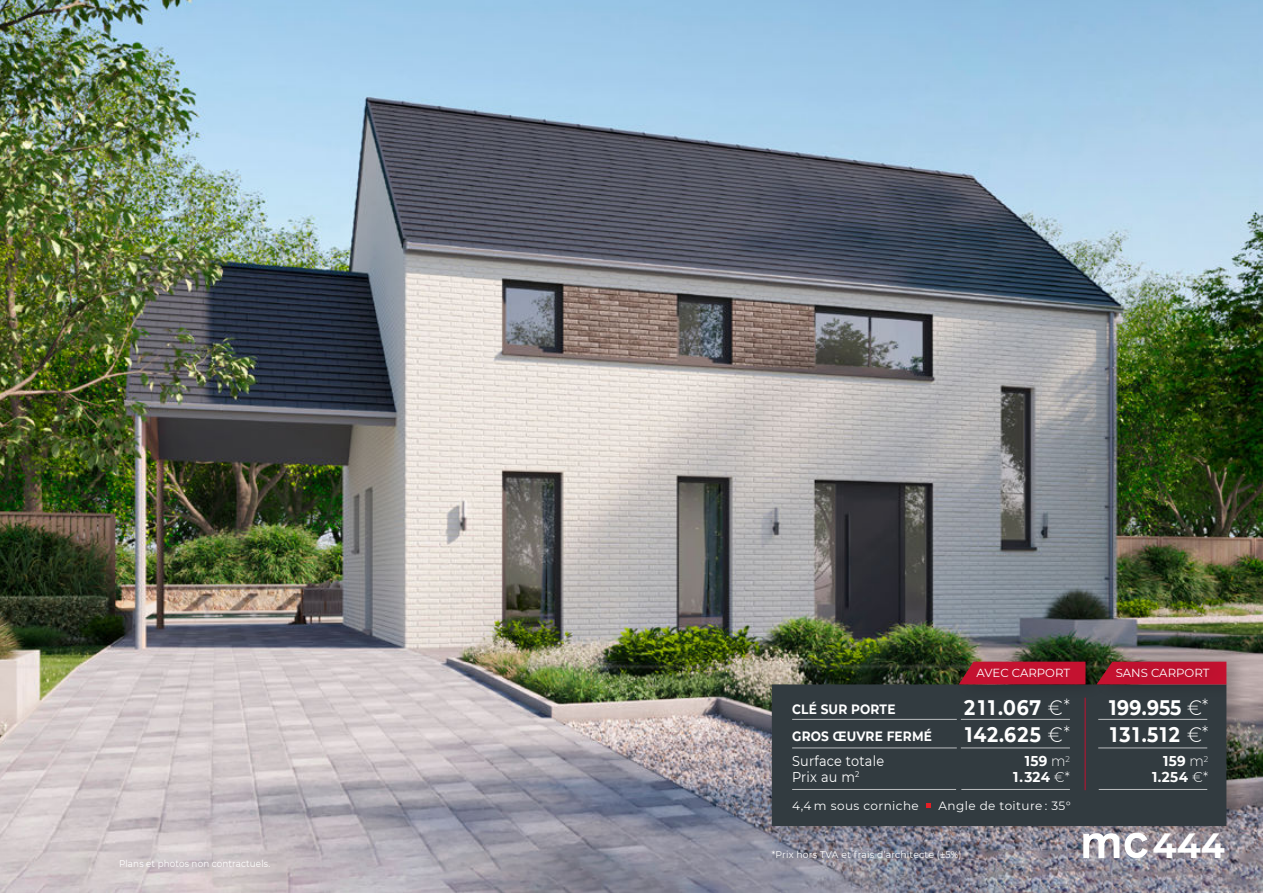
<style>
.page{position:relative;width:1263px;height:893px;background:#fff}
.page>*{position:absolute;margin:0;border:0;box-sizing:border-box;transform-origin:0 0}
.t1{font:700 34.95px "Montserrat";color:#fff}
.t2{font:700 21px/27px "Montserrat";letter-spacing:.05em;color:#fff;scale:.9 1}
.t3{font:700 14.25px/15.9px "Montserrat";letter-spacing:.02em;color:#fff;text-align:right;scale:.95 1}
.t4{font:14.25px/15.9px "Montserrat";letter-spacing:.02em;color:#fff;scale:.9 1}
.t5{font:700 13.5px/27px "Montserrat";letter-spacing:.015em;color:#fff;scale:.9 1}
.t6{font:12px "Montserrat";letter-spacing:.035em;color:#fff}
.t7{font:11.7px "Montserrat";color:#fff}
.t8{font:9.75px "Montserrat";letter-spacing:.015em;color:#fff;scale:.95 1}
.t9{font:9.75px "Montserrat";letter-spacing:.015em;color:#fff;scale:.9 1}
.s1{font-weight:300}
.s2{font-weight:300;font-size:18px}
</style>
<div class="page">
<img style="left:0;top:0;width:1263px;height:893px">
<div style="left:766px;top:669px;width:483px;height:171px;background:#000;opacity:.24"></div>
<div style="left:772px;top:684px;width:454px;height:142px;background:#323b40"></div>
<svg style="left:1083px;top:833px;width:65px;height:25px"></svg>
<hr style="left:792px;top:719px;width:165px;height:1px;background:#bcbec0">
<hr style="left:792px;top:748px;width:165px;height:1px;background:#bcbec0">
<hr style="left:792px;top:789px;width:164px;height:1px;background:#bcbec0">
<hr style="left:1085px;top:698px;width:1px;height:92px;background:#c41230">
<svg style="left:926px;top:803px;width:5px;height:5px"></svg>
<hr style="left:1098px;top:719px;width:109px;height:1px;background:#bcbec0">
<hr style="left:1098px;top:748px;width:109px;height:1px;background:#bcbec0">
<hr style="left:1099px;top:789px;width:108px;height:1px;background:#bcbec0">
<hr style="left:961px;top:719px;width:109px;height:1px;background:#bcbec0">
<hr style="left:961px;top:748px;width:109px;height:1px;background:#bcbec0">
<hr style="left:961px;top:789px;width:109px;height:1px;background:#bcbec0">
<div style="left:954px;top:647px;width:155px;height:53px;background:#000;opacity:.24"></div>
<div style="left:959px;top:662px;width:126px;height:22px;background:#c41230"></div>
<div style="left:1093px;top:647px;width:156px;height:51px;background:#000;opacity:.24"></div>
<svg style="left:1096px;top:662px;width:15px;height:22px"></svg>
<div style="left:1111px;top:653px;width:119px;height:39px;background:#000;opacity:.24"></div>
<p class="t9" style="left:119px;top:859px;width:169px">Plans et photos non contractuels.</p>
<h3 class="t5" style="left:792px;top:696px;width:157px">CLÉ SUR PORTE<br>GROS ŒUVRE FERMÉ</h3>
<h3 class="t4" style="left:792px;top:754px;width:104px">Surface totale<br>Prix au m<sup>2</sup></h3>
<p class="t7" style="left:976px;top:669px;width:95px">AVEC CARPORT</p>
<p class="t7" style="left:1116px;top:669px;width:95px">SANS CARPORT</p>
<h2 class="t2" style="left:964px;top:695px;width:119px">211.067 <span class="s1">€</span><span class="s2">*<br></span>142.625 <span class="s1">€</span><span class="s2">*</span></h2>
<h3 class="t3" style="left:1013px;top:753px;width:61px">159 <span class="s1">m</span><sup>2<br></sup>1.324 <span class="s1">€*</span></h3>
<h2 class="t2" style="left:1109px;top:695px;width:112px">199.955 <span class="s1">€</span><span class="s2">*<br></span>131.512 <span class="s1">€</span><span class="s2">*</span></h2>
<h3 class="t3" style="left:1152px;top:753px;width:61px">159 <span class="s1">m</span><sup>2<br></sup>1.254 <span class="s1">€*</span></h3>
<p class="t6" style="left:792px;top:797px;width:128px">4,4 m sous corniche</p>
<p class="t6" style="left:938px;top:797px;width:134px">Angle de toiture : 35°</p>
<p class="t8" style="left:772px;top:851px;width:201px">*Prix hors TVA et frais d’architecte (±5%)</p>
<h1 class="t1" style="left:1153px;top:821px;width:74px">444</h1>
</div>
